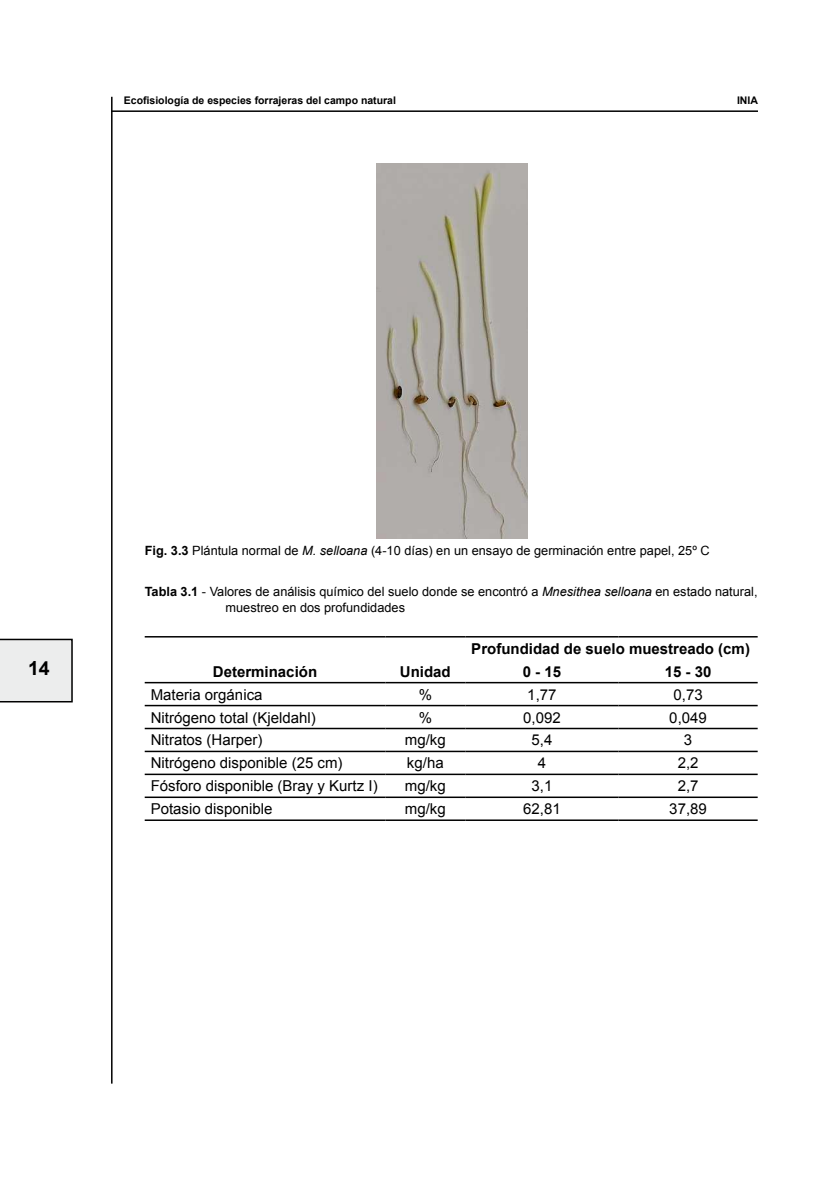
<style>
.page{position:relative;width:830px;height:1191px;background:#fff}
.page>*{position:absolute;margin:0;border:0;box-sizing:border-box;transform-origin:0 0}
.t1{font:700 19.5px "Arial";color:#000}
.t2{font:15px "Arial";color:#000}
.t3{font:700 15px "Arial";color:#000}
.t4{font:12.75px/15.8px "Arial";color:#000}
.t5{font:700 10.5px "Arial";color:#000}
.s1{font-weight:700}
.s2{font-style:italic}
</style>
<div class="page">
<svg style="left:0;top:638px;width:73px;height:64px;background:#dedfdf"></svg>
<hr style="left:111px;top:97px;width:1px;height:986px;background:#000">
<hr style="left:111px;top:110px;width:646px;height:2px;background:#000">
<img style="left:377px;top:163px;width:150px;height:375px">
<hr style="left:145px;top:636px;width:240px;height:1px;background:#000">
<hr style="left:385px;top:636px;width:80px;height:1px;background:#000">
<hr style="left:465px;top:636px;width:153px;height:1px;background:#000">
<hr style="left:618px;top:636px;width:139px;height:1px;background:#000">
<hr style="left:145px;top:682px;width:240px;height:1px;background:#000">
<hr style="left:385px;top:682px;width:80px;height:1px;background:#000">
<hr style="left:465px;top:682px;width:153px;height:1px;background:#000">
<hr style="left:618px;top:682px;width:139px;height:1px;background:#000">
<hr style="left:145px;top:705px;width:240px;height:1px;background:#000">
<hr style="left:385px;top:705px;width:80px;height:1px;background:#000">
<hr style="left:465px;top:705px;width:153px;height:1px;background:#000">
<hr style="left:618px;top:705px;width:139px;height:1px;background:#000">
<hr style="left:145px;top:727px;width:240px;height:2px;background:#000">
<hr style="left:385px;top:727px;width:80px;height:2px;background:#000">
<hr style="left:465px;top:727px;width:153px;height:2px;background:#000">
<hr style="left:618px;top:727px;width:139px;height:2px;background:#000">
<hr style="left:145px;top:750px;width:240px;height:2px;background:#000">
<hr style="left:385px;top:750px;width:80px;height:2px;background:#000">
<hr style="left:465px;top:750px;width:153px;height:2px;background:#000">
<hr style="left:618px;top:750px;width:139px;height:2px;background:#000">
<hr style="left:145px;top:773px;width:240px;height:2px;background:#000">
<hr style="left:385px;top:773px;width:80px;height:2px;background:#000">
<hr style="left:465px;top:773px;width:153px;height:2px;background:#000">
<hr style="left:618px;top:773px;width:139px;height:2px;background:#000">
<hr style="left:145px;top:796px;width:240px;height:2px;background:#000">
<hr style="left:385px;top:796px;width:80px;height:2px;background:#000">
<hr style="left:465px;top:796px;width:153px;height:2px;background:#000">
<hr style="left:618px;top:796px;width:139px;height:2px;background:#000">
<hr style="left:145px;top:819px;width:240px;height:2px;background:#000">
<hr style="left:385px;top:819px;width:80px;height:2px;background:#000">
<hr style="left:465px;top:819px;width:153px;height:2px;background:#000">
<hr style="left:618px;top:819px;width:139px;height:2px;background:#000">
<p class="t5" style="left:124px;top:94px;width:273px">Ecofisiología de especies forrajeras del campo natural</p>
<p class="t5" style="left:736px;top:94px;width:22px">INIA</p>
<h1 class="t1" style="left:28px;top:654px;width:23px">14</h1>
<p class="t4" style="left:145px;top:543px;width:566px"><span class="s1">Fig. 3.3</span> Plántula normal de <span class="s2">M. selloana</span> (4-10 días) en un ensayo de germinación entre papel, 25º C</p>
<p class="t4" style="left:225px;top:584px;width:533px;text-indent:-81px"><span class="s1">Tabla 3.1</span> - Valores de análisis químico del suelo donde se encontró a <span class="s2">Mnesithea selloana</span> en estado natural, muestreo en dos profundidades</p>
<p class="t3" style="left:471px;top:638px;width:280px">Profundidad de suelo muestreado (cm)</p>
<p class="t3" style="left:213px;top:661px;width:106px">Determinación</p>
<p class="t3" style="left:399px;top:661px;width:52px">Unidad</p>
<p class="t3" style="left:522px;top:661px;width:40px">0 - 15</p>
<p class="t3" style="left:664px;top:661px;width:48px">15 - 30</p>
<p class="t2" style="left:151px;top:684px;width:113px">Materia orgánica</p>
<p class="t2" style="left:418px;top:684px;width:15px">%</p>
<p class="t2" style="left:527px;top:684px;width:31px">1,77</p>
<p class="t2" style="left:673px;top:684px;width:31px">0,73</p>
<p class="t2" style="left:151px;top:707px;width:167px">Nitrógeno total (Kjeldahl)</p>
<p class="t2" style="left:418px;top:707px;width:15px">%</p>
<p class="t2" style="left:523px;top:707px;width:39px">0,092</p>
<p class="t2" style="left:669px;top:707px;width:39px">0,049</p>
<p class="t2" style="left:151px;top:730px;width:113px">Nitratos (Harper)</p>
<p class="t2" style="left:404px;top:730px;width:42px">mg/kg</p>
<p class="t2" style="left:531px;top:730px;width:22px">5,4</p>
<p class="t2" style="left:683px;top:730px;width:10px">3</p>
<p class="t2" style="left:151px;top:753px;width:193px">Nitrógeno disponible (25 cm)</p>
<p class="t2" style="left:407px;top:753px;width:38px">kg/ha</p>
<p class="t2" style="left:537px;top:753px;width:10px">4</p>
<p class="t2" style="left:677px;top:753px;width:22px">2,2</p>
<p class="t2" style="left:151px;top:776px;width:228px">Fósforo disponible (Bray y Kurtz I)</p>
<p class="t2" style="left:404px;top:776px;width:42px">mg/kg</p>
<p class="t2" style="left:531px;top:776px;width:22px">3,1</p>
<p class="t2" style="left:677px;top:776px;width:22px">2,7</p>
<p class="t2" style="left:151px;top:799px;width:123px">Potasio disponible</p>
<p class="t2" style="left:404px;top:799px;width:42px">mg/kg</p>
<p class="t2" style="left:523px;top:799px;width:39px">62,81</p>
<p class="t2" style="left:669px;top:799px;width:39px">37,89</p>
</div>
